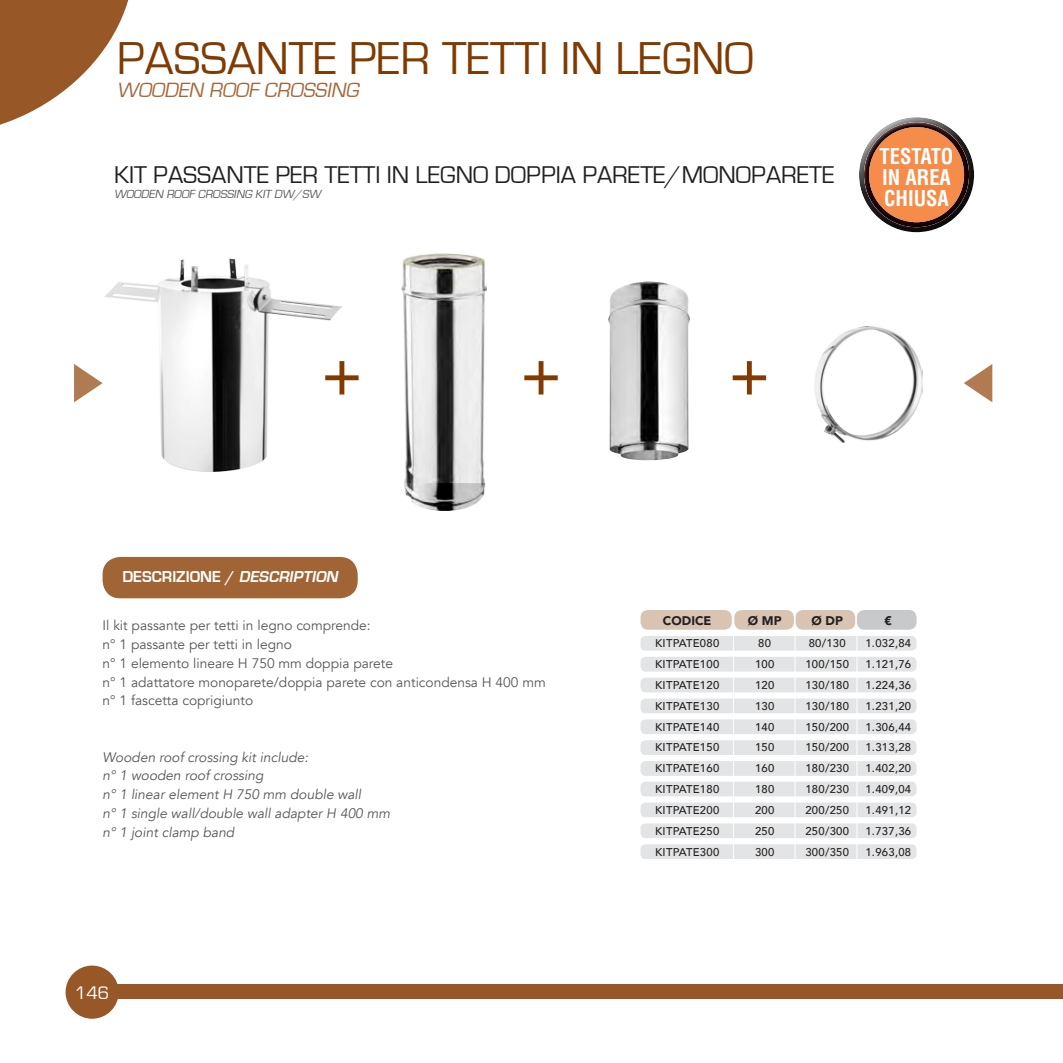
<style>
.page{position:relative;width:1063px;height:1063px;background:#fff}
.page>*{position:absolute;margin:0;border:0;box-sizing:border-box;transform-origin:0 0}
.t1{font:500 62.5px "Avenir";color:#813b00}
.t2{font:47.5px "Eurostile";color:#813b00}
.t3{font:25px "Eurostile";color:#231f20}
.t4{font:700 condensed 21.25px/21.2px "Helvetica";color:#fff;scale:.96 1}
.t5{font:italic 21.25px "Eurostile";color:#a4673b}
.t6{font:18.75px "Eurostile";color:#fff}
.t7{font:700 16.25px "Eurostile";color:#fff}
.t8{font:13.75px/18.8px "Avenir";color:#565759}
.t9{font:italic 13.75px/18.8px "Avenir";color:#565759}
.t10{font:900 12.5px "Avenir";color:#231f20}
.t11{font:italic 12.12px "Eurostile";color:#58595b}
.t12{font:500 11.25px "Avenir";letter-spacing:.025em;color:#231f20}
.s1{font-style:italic}
</style>
<div class="page">
<div style="left:641px;top:610px;width:91px;height:20px;background:#d9c4b3;border-radius:7px"></div>
<div style="left:734px;top:610px;width:60px;height:20px;background:#d9c4b3;border-radius:8px"></div>
<div style="left:796px;top:610px;width:59px;height:20px;background:#d9c4b3;border-radius:8px"></div>
<div style="left:857px;top:610px;width:60px;height:20px;background:#c7c9cb;border-radius:8px"></div>
<div style="left:641px;top:636px;width:276px;height:15px;background:#e3e4e5;border-radius:5px"></div>
<div style="left:641px;top:782px;width:276px;height:14px;background:#e3e4e5;border-radius:5px"></div>
<div style="left:641px;top:657px;width:276px;height:15px;background:#e3e4e5;border-radius:5px"></div>
<div style="left:641px;top:803px;width:276px;height:14px;background:#e3e4e5;border-radius:5px"></div>
<div style="left:641px;top:678px;width:276px;height:14px;background:#e3e4e5;border-radius:5px"></div>
<div style="left:641px;top:823px;width:276px;height:15px;background:#e3e4e5;border-radius:5px"></div>
<div style="left:641px;top:699px;width:276px;height:14px;background:#e3e4e5;border-radius:5px"></div>
<div style="left:641px;top:844px;width:276px;height:15px;background:#e3e4e5;border-radius:5px"></div>
<div style="left:641px;top:719px;width:276px;height:15px;background:#e3e4e5;border-radius:5px"></div>
<div style="left:641px;top:740px;width:276px;height:15px;background:#e3e4e5;border-radius:5px"></div>
<div style="left:641px;top:761px;width:276px;height:15px;background:#e3e4e5;border-radius:5px"></div>
<hr style="left:733px;top:631px;width:1px;height:237px;background:#fff">
<hr style="left:795px;top:631px;width:1px;height:234px;background:#fff">
<hr style="left:857px;top:631px;width:1px;height:234px;background:#fff">
<div style="left:106px;top:985px;width:957px;height:14px;background:#985726"></div>
<div style="left:66px;top:966px;width:53px;height:53px;background:#985726;border-radius:50%"></div>
<div style="left:858px;top:116px;width:115px;height:91px;background:#fff;opacity:.75"></div>
<div style="left:859px;top:135px;width:116px;height:97px;background:#231f20;opacity:.75"></div>
<svg style="left:74px;top:364px;width:29px;height:38px"></svg>
<svg style="left:964px;top:364px;width:28px;height:38px"></svg>
<img style="left:402px;top:253px;width:85px;height:258px">
<img style="left:814px;top:326px;width:108px;height:116px">
<img style="left:104px;top:259px;width:238px;height:213px">
<svg style="left:0;top:0;width:129px;height:125px"></svg>
<div style="left:103px;top:557px;width:255px;height:41px;background:#a16434;border-radius:18px"></div>
<img style="left:608px;top:282px;width:82px;height:179px">
<h2 class="t2" style="left:117px;top:33px;width:638px">PASSANTE PER TETTI IN LEGNO</h2>
<h3 class="t5" style="left:117px;top:78px;width:248px">WOODEN ROOF CROSSING</h3>
<h3 class="t3" style="left:114px;top:161px;width:722px">KIT PASSANTE PER TETTI IN LEGNO DOPPIA PARETE/MONOPARETE</h3>
<p class="t11" style="left:114px;top:187px;width:211px">WOODEN ROOF CROSSING KIT DW/SW</p>
<h3 class="t4" style="left:880px;top:145px;width:78px">TESTATO<br>IN AREA<br>CHIUSA</h3>
<h1 class="t1" style="left:321px;top:321px;width:43px">+</h1>
<h1 class="t1" style="left:520px;top:321px;width:43px">+</h1>
<h1 class="t1" style="left:729px;top:321px;width:43px">+</h1>
<h3 class="t7" style="left:122px;top:568px;width:220px">DESCRIZIONE / <span class="s1">DESCRIPTION</span></h3>
<p class="t8" style="left:103px;top:616px;width:445px">Il kit passante per tetti in legno comprende:<br>n° 1 passante per tetti in legno<br>n° 1 elemento lineare H 750 mm doppia parete<br>n° 1 adattatore monoparete/doppia parete con anticondensa H 400 mm n° 1 fascetta coprigiunto</p>
<p class="t9" style="left:103px;top:748px;width:289px">Wooden roof crossing kit include:<br>n° 1 wooden roof crossing<br>n° 1 linear element H 750 mm double wall<br>n° 1 single wall/double wall adapter H 400 mm n° 1 joint clamp band</p>
<h3 class="t6" style="left:75px;top:982px;width:36px">146</h3>
<p class="t10" style="left:663px;top:610px;width:50px">CODICE</p>
<p class="t10" style="left:748px;top:610px;width:35px">Ø MP</p>
<p class="t10" style="left:811px;top:610px;width:33px">Ø DP</p>
<p class="t10" style="left:885px;top:610px;width:9px">€</p>
<p class="t12" style="left:655px;top:633px;width:66px">KITPATE080</p>
<p class="t12" style="left:758px;top:633px;width:14px">80</p>
<p class="t12" style="left:809px;top:633px;width:39px">80/130</p>
<p class="t12" style="left:865px;top:633px;width:47px">1.032,84</p>
<p class="t12" style="left:655px;top:654px;width:66px">KITPATE100</p>
<p class="t12" style="left:755px;top:654px;width:21px">100</p>
<p class="t12" style="left:805px;top:654px;width:45px">100/150</p>
<p class="t12" style="left:865px;top:654px;width:47px">1.121,76</p>
<p class="t12" style="left:655px;top:675px;width:66px">KITPATE120</p>
<p class="t12" style="left:755px;top:675px;width:21px">120</p>
<p class="t12" style="left:805px;top:675px;width:45px">130/180</p>
<p class="t12" style="left:865px;top:675px;width:47px">1.224,36</p>
<p class="t12" style="left:655px;top:696px;width:66px">KITPATE130</p>
<p class="t12" style="left:755px;top:696px;width:21px">130</p>
<p class="t12" style="left:805px;top:696px;width:45px">130/180</p>
<p class="t12" style="left:865px;top:696px;width:47px">1.231,20</p>
<p class="t12" style="left:655px;top:717px;width:66px">KITPATE140</p>
<p class="t12" style="left:755px;top:717px;width:21px">140</p>
<p class="t12" style="left:805px;top:717px;width:45px">150/200</p>
<p class="t12" style="left:865px;top:717px;width:47px">1.306,44</p>
<p class="t12" style="left:655px;top:738px;width:66px">KITPATE150</p>
<p class="t12" style="left:755px;top:738px;width:21px">150</p>
<p class="t12" style="left:805px;top:738px;width:45px">150/200</p>
<p class="t12" style="left:865px;top:738px;width:47px">1.313,28</p>
<p class="t12" style="left:655px;top:759px;width:66px">KITPATE160</p>
<p class="t12" style="left:755px;top:759px;width:21px">160</p>
<p class="t12" style="left:805px;top:759px;width:45px">180/230</p>
<p class="t12" style="left:865px;top:759px;width:47px">1.402,20</p>
<p class="t12" style="left:655px;top:780px;width:66px">KITPATE180</p>
<p class="t12" style="left:755px;top:780px;width:21px">180</p>
<p class="t12" style="left:805px;top:780px;width:45px">180/230</p>
<p class="t12" style="left:865px;top:780px;width:47px">1.409,04</p>
<p class="t12" style="left:655px;top:800px;width:66px">KITPATE200</p>
<p class="t12" style="left:755px;top:800px;width:21px">200</p>
<p class="t12" style="left:805px;top:800px;width:45px">200/250</p>
<p class="t12" style="left:865px;top:800px;width:47px">1.491,12</p>
<p class="t12" style="left:655px;top:821px;width:66px">KITPATE250</p>
<p class="t12" style="left:755px;top:821px;width:21px">250</p>
<p class="t12" style="left:805px;top:821px;width:45px">250/300</p>
<p class="t12" style="left:865px;top:821px;width:47px">1.737,36</p>
<p class="t12" style="left:655px;top:842px;width:66px">KITPATE300</p>
<p class="t12" style="left:755px;top:842px;width:21px">300</p>
<p class="t12" style="left:805px;top:842px;width:45px">300/350</p>
<p class="t12" style="left:865px;top:842px;width:47px">1.963,08</p>
</div>
